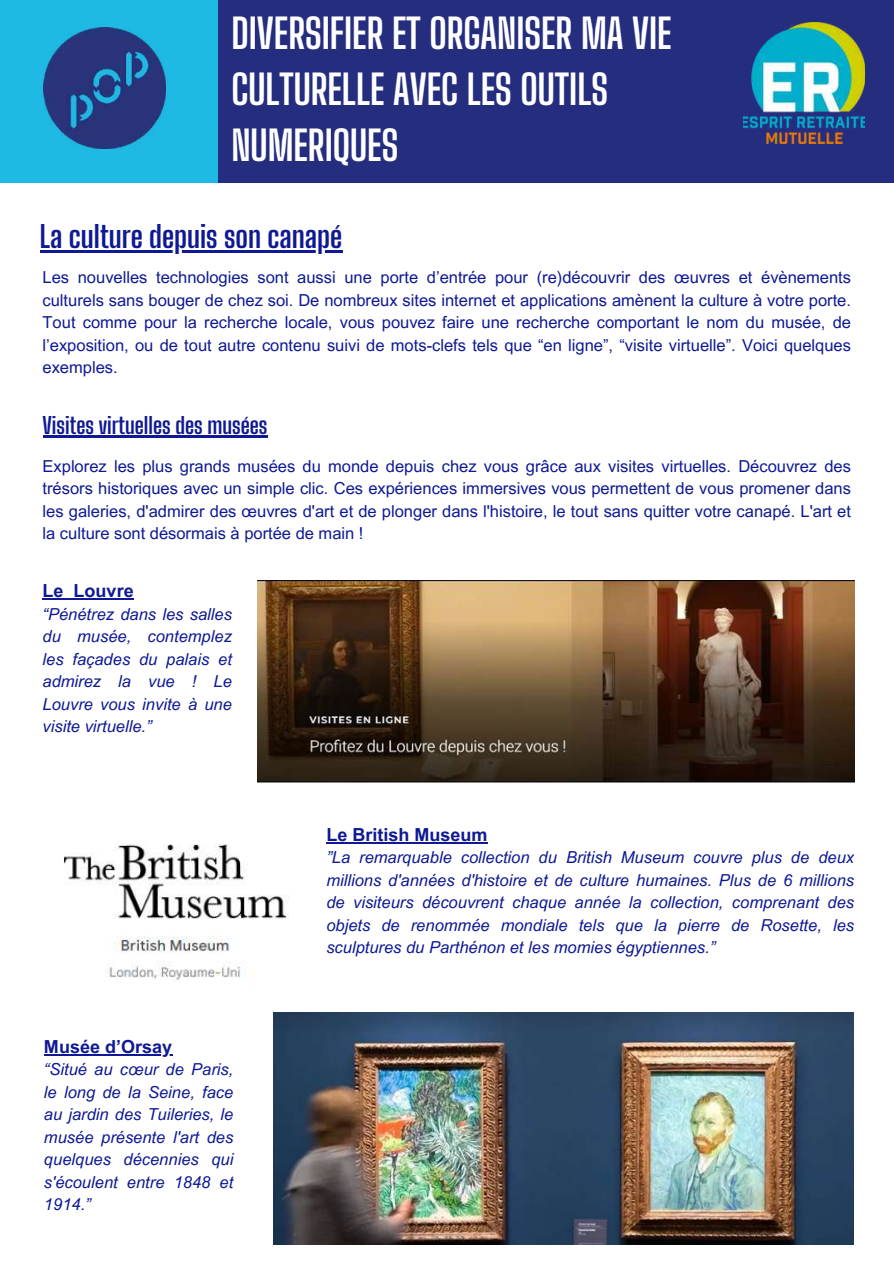
<style>
.page{position:relative;width:894px;height:1264px;background:#fff}
.page>*{position:absolute;margin:0;border:0;box-sizing:border-box;transform-origin:0 0}
.t1{font:700 40.65px/56.2px "Big Shoulders Display";color:#fff}
.t2{font:700 30px "Big Shoulders Display";color:#0e1993}
.t3{font:700 22.5px "Big Shoulders Display";color:#0e1993}
.t4{font:700 18px "Arial MT Pro";color:#0e1993}
.t5{font:16.5px/22.5px "Arial MT Pro";color:#0e1993;text-align:justify}
.t6{font:italic 16.5px/22.5px "Arial MT Pro";color:#0e1993;text-align:justify}
</style>
<div class="page">
<div style="left:0;top:0;width:280px;height:182px;background:#1fbae3"></div>
<div style="left:218px;top:0;width:675px;height:182px;background:#252d7f"></div>
<img style="left:44px;top:27px;width:121px;height:121px">
<img style="left:743px;top:23px;width:121px;height:120px">
<img style="left:258px;top:580px;width:596px;height:202px">
<img style="left:64px;top:844px;width:225px;height:136px">
<img style="left:274px;top:1012px;width:579px;height:232px">
<hr style="left:40px;top:250px;width:302px;height:3px;background:#0e1993">
<hr style="left:43px;top:435px;width:224px;height:3px;background:#0e1993">
<svg style="left:43px;top:598px;width:42px;height:1px"></svg>
<hr style="left:85px;top:598px;width:49px;height:1px;background:#0e1993">
<hr style="left:326px;top:842px;width:161px;height:1px;background:#0e1993">
<hr style="left:44px;top:1053px;width:128px;height:2px;background:#0e1993">
<h1 class="t1" style="left:231px;top:5px;width:441px">DIVERSIFIER ET ORGANISER MA VIE<br>CULTURELLE AVEC LES OUTILS<br>NUMERIQUES</h1>
<h2 class="t2" style="left:40px;top:219px;width:304px">La culture depuis son canapé</h2>
<p class="t5" style="left:43px;top:268px;width:809px">Les nouvelles technologies sont aussi une porte d’entrée pour (re)découvrir des œuvres et évènements culturels sans bouger de chez soi. De nombreux sites internet et applications amènent la culture à votre porte.<br>Tout comme pour la recherche locale, vous pouvez faire une recherche comportant le nom du musée, de l’exposition, ou de tout autre contenu suivi de mots-clefs tels que “en ligne”, “visite virtuelle”. Voici quelques exemples.</p>
<h3 class="t3" style="left:43px;top:412px;width:226px">Visites virtuelles des musées</h3>
<p class="t5" style="left:43px;top:457px;width:809px">Explorez les plus grands musées du monde depuis chez vous grâce aux visites virtuelles. Découvrez des trésors historiques avec un simple clic. Ces expériences immersives vous permettent de vous promener dans les galeries, d'admirer des œuvres d'art et de plonger dans l'histoire, le tout sans quitter votre canapé. L'art et la culture sont désormais à portée de main !</p>
<p class="t4" style="left:43px;top:584px;width:93px">Le Louvre</p>
<p class="t6" style="left:43px;top:605px;width:191px">“Pénétrez dans les salles du musée, contemplez les façades du palais et admirez la vue ! Le Louvre vous invite à une visite virtuelle.”</p>
<p class="t4" style="left:44px;top:1039px;width:130px">Musée d’Orsay</p>
<p class="t6" style="left:44px;top:1060px;width:191px">“Situé au cœur de Paris, le long de la Seine, face au jardin des Tuileries, le musée présente l'art des quelques décennies qui s'écoulent entre 1848 et 1914.”</p>
<p class="t4" style="left:326px;top:827px;width:163px">Le British Museum</p>
<p class="t6" style="left:326px;top:848px;width:529px">”La remarquable collection du British Museum couvre plus de deux millions d'années d'histoire et de culture humaines. Plus de 6 millions de visiteurs découvrent chaque année la collection, comprenant des objets de renommée mondiale tels que la pierre de Rosette, les sculptures du Parthénon et les momies égyptiennes.”</p>
</div>
